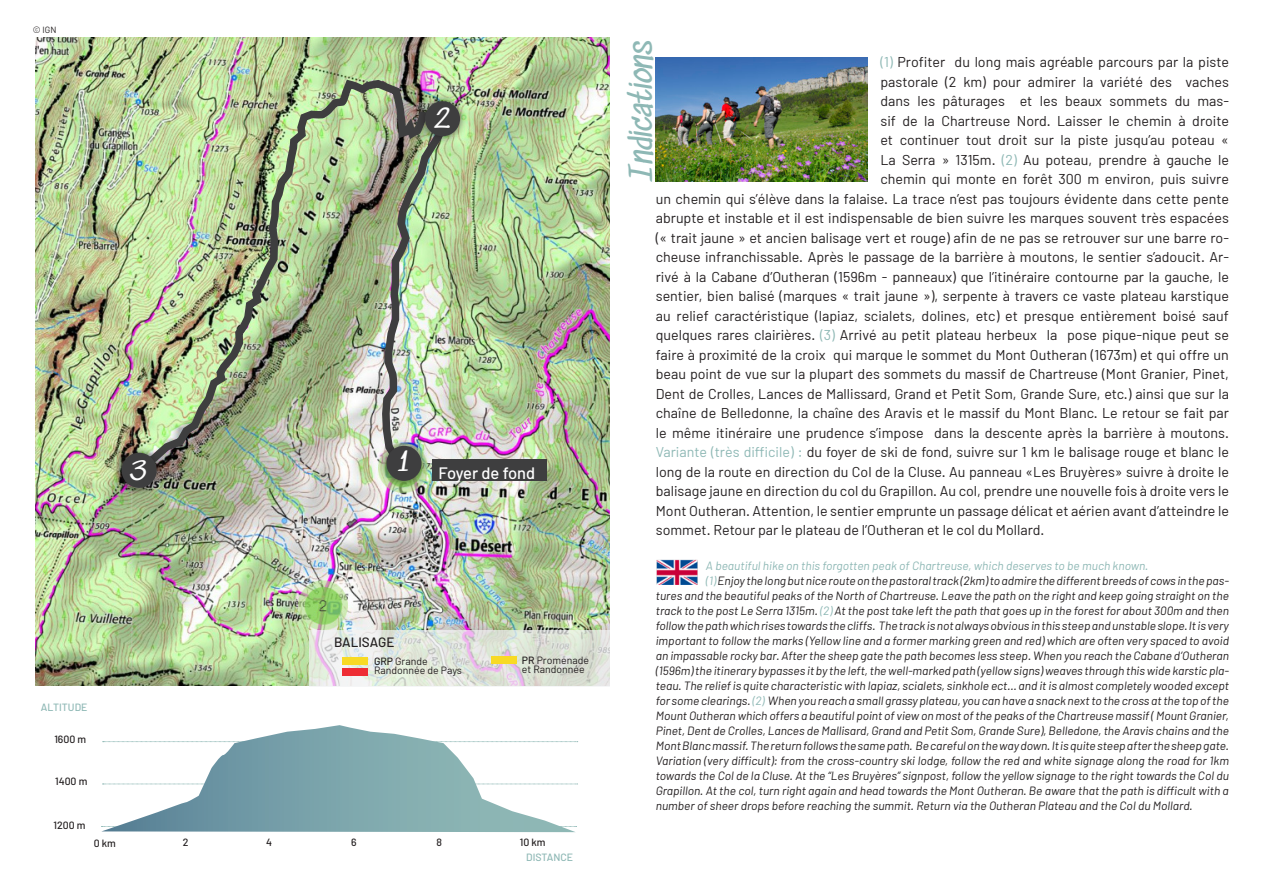
<style>
.page{position:relative;width:1263px;height:893px;background:#fff}
.page>*{position:absolute;margin:0;border:0;box-sizing:border-box;transform-origin:0 0}
.t1{font:30px "Sedgwick Ave";color:#8eb8b5}
.t2{font:25.5px "Sedgwick Ave";color:#fff}
.t3{font:500 16.5px "Barlow";letter-spacing:-.01em;color:#fff}
.t4{font:14.25px "Barlow";color:#231f20}
.t5{font:500 13.5px "Barlow";color:#231f20}
.t6{font:italic 12px/15px "Barlow";color:#231f20;text-align:justify}
.t7{font:italic 12px "Barlow";color:#8eb8b5}
.t8{font:10.5px "Barlow";color:#231f20}
.t9{font:500 10.5px "Barlow";color:#231f20}
.t10{font:500 10.5px "Barlow";color:#8eb8b5}
.t11{font:9px "Barlow";color:#231f20}
.s1{font-weight:500}
.s2{color:#8eb8b5}
</style>
<div class="page">
<img style="left:656px;top:559px;width:42px;height:26px">
<img style="left:656px;top:58px;width:212px;height:123px">
<svg style="left:101px;top:725px;width:475px;height:107px"></svg>
<img style="left:36px;top:37px;width:574px;height:648px">
<svg style="left:309px;top:631px;width:300px;height:55px"></svg>
<div style="left:491px;top:656px;width:25px;height:8px;background:#f8da25"></div>
<div style="left:432px;top:460px;width:114px;height:21px;background:#3e3e3f"></div>
<div style="left:342px;top:657px;width:26px;height:8px;background:#f8da25"></div>
<div style="left:342px;top:668px;width:26px;height:7px;background:#ee2d34"></div>
<img style="left:124px;top:74px;width:333px;height:406px">
<div style="left:377px;top:437px;width:53px;height:53px;background:#231f20;opacity:.75"></div>
<div style="left:386px;top:446px;width:35px;height:35px;background:#3e3e3f;border-radius:50%"></div>
<div style="left:416px;top:93px;width:53px;height:52px;background:#231f20;opacity:.75"></div>
<div style="left:425px;top:101px;width:35px;height:35px;background:#3e3e3f;border-radius:50%"></div>
<div style="left:112px;top:444px;width:53px;height:53px;background:#231f20;opacity:.75"></div>
<div style="left:122px;top:453px;width:35px;height:35px;background:#3e3e3f;border-radius:50%"></div>
<p class="t11" style="left:33px;top:24px;width:25px">© IGN</p>
<p class="t2" style="left:434px;top:104px;width:18px">2</p>
<p class="t2" style="left:131px;top:456px;width:17px">3</p>
<p class="t2" style="left:397px;top:447px;width:13px">1</p>
<p class="t3" style="left:438px;top:462px;width:98px">Foyer de fond</p>
<p class="t10" style="left:41px;top:701px;width:48px">ALTITUDE</p>
<p class="t9" style="left:54px;top:733px;width:33px">1600 m</p>
<p class="t9" style="left:55px;top:775px;width:34px">1400 m</p>
<p class="t9" style="left:54px;top:819px;width:33px">1200 m</p>
<p class="t9" style="left:94px;top:836px;width:24px">0 km</p>
<p class="t5" style="left:334px;top:634px;width:62px">BALISAGE</p>
<p class="t8" style="left:374px;top:655px;width:55px"><span class="s1">GRP</span> Grande</p>
<p class="t8" style="left:374px;top:664px;width:89px">Randonnée de Pays</p>
<p class="t8" style="left:522px;top:654px;width:69px"><span class="s1">PR</span> Promenade</p>
<p class="t8" style="left:522px;top:663px;width:64px">et Randonnée</p>
<p class="t9" style="left:351px;top:835px;width:7px">6</p>
<p class="t9" style="left:266px;top:835px;width:7px">4</p>
<p class="t9" style="left:436px;top:835px;width:7px">8</p>
<p class="t9" style="left:183px;top:835px;width:7px">2</p>
<p class="t9" style="left:520px;top:835px;width:27px">10 km</p>
<p class="t10" style="left:526px;top:850px;width:48px">DISTANCE</p>
<p class="t1" style="left:625px;top:181px;width:142px;rotate:-90deg">Indications</p>
<p class="t4" style="left:880px;top:53px;width:350px"><span class="s2">(1)</span> Profiter du long mais agréable parcours par la piste</p>
<p class="t4" style="left:880px;top:73px;width:350px">pastorale (2 km) pour admirer la variété des vaches</p>
<p class="t4" style="left:880px;top:92px;width:350px">dans les pâturages et les beaux sommets du mas-</p>
<p class="t4" style="left:880px;top:112px;width:350px">sif de la Chartreuse Nord. Laisser le chemin à droite</p>
<p class="t4" style="left:880px;top:131px;width:350px">et continuer tout droit sur la piste jusqu’au poteau «</p>
<p class="t4" style="left:880px;top:151px;width:350px">La Serra » 1315m. <span class="s2">(2)</span> Au poteau, prendre à gauche le</p>
<p class="t4" style="left:880px;top:170px;width:350px">chemin qui monte en forêt 300 m environ, puis suivre</p>
<p class="t4" style="left:656px;top:190px;width:575px">un chemin qui s’élève dans la falaise. La trace n’est pas toujours évidente dans cette pente</p>
<p class="t4" style="left:656px;top:209px;width:575px">abrupte et instable et il est indispensable de bien suivre les marques souvent très espacées</p>
<p class="t4" style="left:656px;top:229px;width:575px">(« trait jaune » et ancien balisage vert et rouge) afin de ne pas se retrouver sur une barre ro-</p>
<p class="t4" style="left:656px;top:248px;width:575px">cheuse infranchissable. Après le passage de la barrière à moutons, le sentier s’adoucit. Ar-</p>
<p class="t4" style="left:656px;top:268px;width:575px">rivé à la Cabane d’Outheran (1596m - panneaux) que l’itinéraire contourne par la gauche, le</p>
<p class="t4" style="left:656px;top:287px;width:575px">sentier, bien balisé (marques « trait jaune »), serpente à travers ce vaste plateau karstique</p>
<p class="t4" style="left:656px;top:307px;width:575px">au relief caractéristique (lapiaz, scialets, dolines, etc) et presque entièrement boisé sauf</p>
<p class="t4" style="left:656px;top:326px;width:575px">quelques rares clairières. <span class="s2">(3)</span> Arrivé au petit plateau herbeux la pose pique-nique peut se</p>
<p class="t4" style="left:656px;top:346px;width:575px">faire à proximité de la croix qui marque le sommet du Mont Outheran (1673m) et qui offre un</p>
<p class="t4" style="left:656px;top:365px;width:575px">beau point de vue sur la plupart des sommets du massif de Chartreuse (Mont Granier, Pinet,</p>
<p class="t4" style="left:656px;top:385px;width:575px">Dent de Crolles, Lances de Mallissard, Grand et Petit Som, Grande Sure, etc.) ainsi que sur la</p>
<p class="t4" style="left:656px;top:404px;width:575px">chaîne de Belledonne, la chaîne des Aravis et le massif du Mont Blanc. Le retour se fait par</p>
<p class="t4" style="left:656px;top:424px;width:575px">le même itinéraire une prudence s’impose dans la descente après la barrière à moutons.</p>
<p class="t4" style="left:656px;top:443px;width:575px"><span class="s2">Variante (très difficile) :</span> du foyer de ski de fond, suivre sur 1 km le balisage rouge et blanc le</p>
<p class="t4" style="left:656px;top:463px;width:575px">long de la route en direction du Col de la Cluse. Au panneau «Les Bruyères» suivre à droite le</p>
<p class="t4" style="left:656px;top:482px;width:575px">balisage jaune en direction du col du Grapillon. Au col, prendre une nouvelle fois à droite vers le</p>
<p class="t4" style="left:656px;top:502px;width:575px">Mont Outheran. Attention, le sentier emprunte un passage délicat et aérien avant d’atteindre le</p>
<p class="t4" style="left:656px;top:521px;width:390px">sommet. Retour par le plateau de l’Outheran et le col du Mollard.</p>
<p class="t7" style="left:706px;top:558px;width:444px">A beautiful hike on this forgotten peak of Chartreuse, which deserves to be much known.</p>
<p class="t6" style="left:656px;top:573px;width:575px;text-indent:50px"><span class="s2">(1)</span> Enjoy the long but nice route on the pastoral track (2km) to admire the different breeds of cows in the pas&shy;tures and the beautiful peaks of the North of Chartreuse. Leave the path on the right and keep going straight on the track to the post Le Serra 1315m. <span class="s2">(2)</span> At the post take left the path that goes up in the forest for about 300m and then follow the path which rises towards the cliffs. The track is not always obvious in this steep and unstable slope. It is very important to follow the marks (Yellow line and a former marking green and red) which are often very spaced to avoid an impassable rocky bar. After the sheep gate the path becomes less steep. When you reach the Cabane d’Outheran (1596m) the itinerary bypasses it by the left, the well-marked path (yellow signs) weaves through this wide karstic pla&shy;teau. The relief is quite characteristic with lapiaz, scialets, sinkhole ect… and it is almost completely wooded except for some clearings. <span class="s2">(2)</span> When you reach a small grassy plateau, you can have a snack next to the cross at the top of the Mount Outheran which offers a beautiful point of view on most of the peaks of the Chartreuse massif ( Mount Granier, Pinet, Dent de Crolles, Lances de Mallisard, Grand and Petit Som, Grande Sure), Belledone, the Aravis chains and the Mont Blanc massif. The return follows the same path. Be careful on the way down. It is quite steep after the sheep gate.<br>Variation (very difficult): from the cross-country ski lodge, follow the red and white signage along the road for 1km towards the Col de la Cluse. At the “Les Bruyères” signpost, follow the yellow signage to the right towards the Col du Grapillon. At the col, turn right again and head towards the Mont Outheran. Be aware that the path is difficult with a number of sheer drops before reaching the summit. Return via the Outheran Plateau and the Col du Mollard.</p>
</div>
